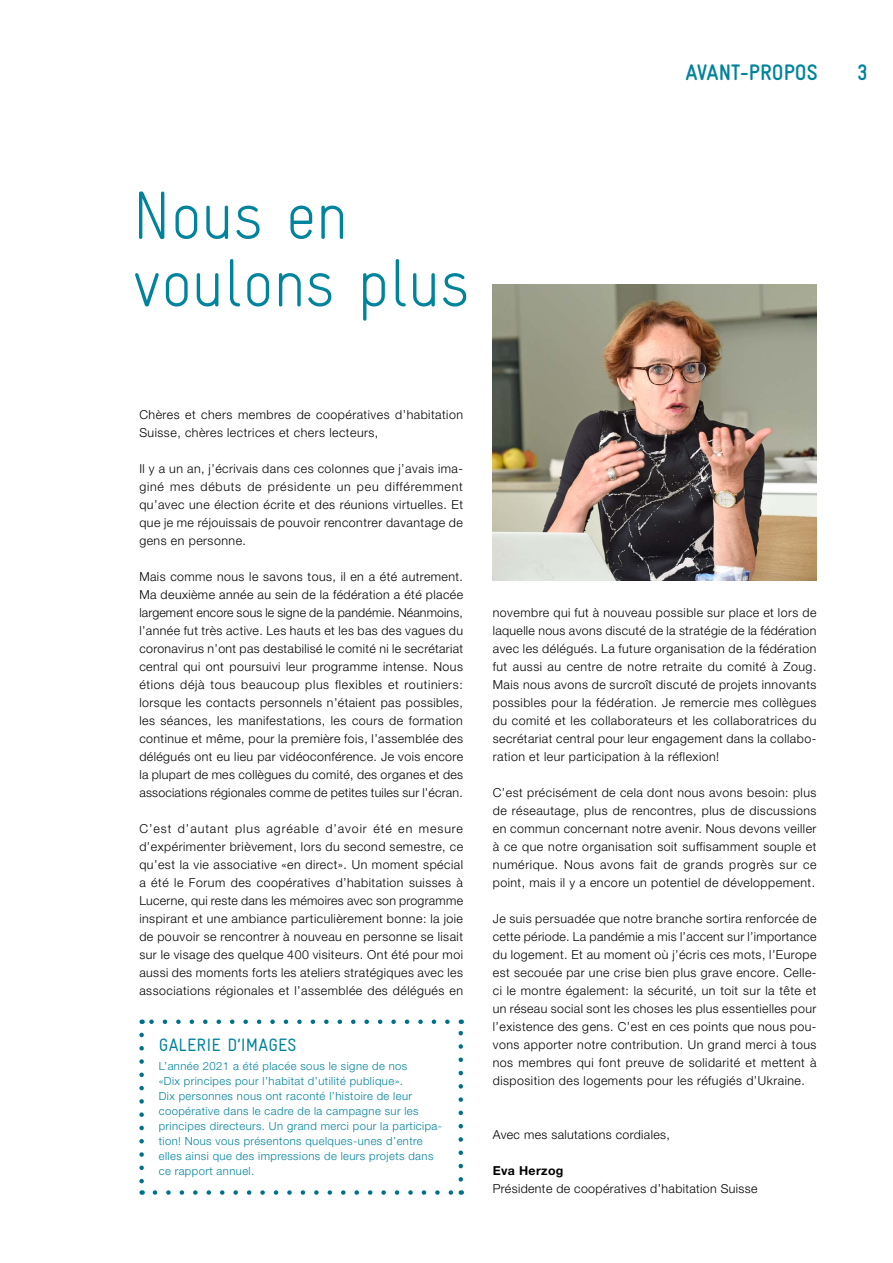
<style>
.page{position:relative;width:893px;height:1263px;background:#fff}
.page>*{position:absolute;margin:0;border:0;box-sizing:border-box;transform-origin:0 0}
.t1{font:300 67.5px/67.5px "Gravur Condensed";letter-spacing:-.015em;color:#00839d}
.t2{font:700 22.5px "Gravur Condensed";color:#00839d}
.t3{font:18px "Gravur Condensed";letter-spacing:.01em;color:#00839d}
.t4{font:300 12.3px/18px "Helvetica Neue LT Pro";letter-spacing:.04em;color:#000;text-align:justify}
.t5{font:700 12.3px "Helvetica Neue LT Pro";letter-spacing:.03em;color:#000}
.t6{font:300 11.25px/15px "Helvetica Neue LT Pro";letter-spacing:.04em;color:#00839d}
</style>
<div class="page">
<svg style="left:155px;top:1190px;width:299px;height:5px"></svg>
<svg style="left:139px;top:1035px;width:5px;height:160px"></svg>
<svg style="left:458px;top:1019px;width:5px;height:160px"></svg>
<svg style="left:142px;top:1019px;width:305px;height:5px"></svg>
<img style="left:493px;top:285px;width:323px;height:296px">
<h2 class="t2" style="left:685px;top:60px;width:134px">AVANT-PROPOS</h2>
<h2 class="t2" style="left:857px;top:60px;width:12px">3</h2>
<h1 class="t1" style="left:132px;top:182px;width:339px">Nous en voulons plus</h1>
<p class="t4" style="left:139px;top:405px;width:325px">Chères et chers membres de coopératives d’habitation<br>Suisse, chères lectrices et chers lecteurs,</p>
<p class="t4" style="left:139px;top:459px;width:325px">Il y a un an, j’écrivais dans ces colonnes que j’avais ima&shy;giné mes débuts de présidente un peu différemment qu’avec une élection écrite et des réunions virtuelles. Et que je me réjouissais de pouvoir rencontrer davantage de gens en personne.</p>
<p class="t4" style="left:139px;top:567px;width:325px">Mais comme nous le savons tous, il en a été autrement.<br>Ma deuxième année au sein de la fédération a été placée largement encore sous le signe de la pandémie. Néanmoins, l’année fut très active. Les hauts et les bas des vagues du coronavirus n’ont pas destabilisé le comité ni le secrétariat central qui ont poursuivi leur programme intense. Nous étions déjà tous beaucoup plus flexibles et routiniers: lorsque les contacts personnels n’étaient pas possibles, les séances, les manifestations, les cours de formation continue et même, pour la première fois, l’assemblée des délégués ont eu lieu par vidéoconférence. Je vois encore la plupart de mes collègues du comité, des organes et des associations régionales comme de petites tuiles sur l’écran.</p>
<p class="t4" style="left:139px;top:819px;width:325px">C’est d’autant plus agréable d’avoir été en mesure d’expérimenter brièvement, lors du second semestre, ce qu’est la vie associative «en direct». Un moment spécial a été le Forum des coopératives d’habitation suisses à Lucerne, qui reste dans les mémoires avec son programme inspirant et une ambiance particulièrement bonne: la joie de pouvoir se rencontrer à nouveau en personne se lisait sur le visage des quelque 400 visiteurs. Ont été pour moi aussi des moments forts les ateliers stratégiques avec les associations régionales et l’assemblée des délégués en</p>
<h3 class="t3" style="left:159px;top:1034px;width:139px">GALERIE D’IMAGES</h3>
<p class="t6" style="left:159px;top:1059px;width:285px">L’année 2021 a été placée sous le signe de nos<br>«Dix principes pour l’habitat d’utilité publique».<br>Dix personnes nous ont raconté l’histoire de leur coopérative dans le cadre de la campagne sur les principes directeurs. Un grand merci pour la participa&shy;tion! Nous vous présentons quelques-unes d’entre elles ainsi que des impressions de leurs projets dans ce rapport annuel.</p>
<p class="t4" style="left:493px;top:603px;width:325px">novembre qui fut à nouveau possible sur place et lors de laquelle nous avons discuté de la stratégie de la fédération avec les délégués. La future organisation de la fédération fut aussi au centre de notre retraite du comité à Zoug.<br>Mais nous avons de surcroît discuté de projets innovants possibles pour la fédération. Je remercie mes collègues du comité et les collaborateurs et les collaboratrices du secrétariat central pour leur engagement dans la collabo&shy;ration et leur participation à la réflexion!</p>
<p class="t4" style="left:493px;top:783px;width:325px">C’est précisément de cela dont nous avons besoin: plus de réseautage, plus de rencontres, plus de discussions en commun concernant notre avenir. Nous devons veiller à ce que notre organisation soit suffisamment souple et numérique. Nous avons fait de grands progrès sur ce point, mais il y a encore un potentiel de développement.</p>
<p class="t4" style="left:493px;top:909px;width:325px">Je suis persuadée que notre branche sortira renforcée de cette période. La pandémie a mis l’accent sur l’importance du logement. Et au moment où j’écris ces mots, l’Europe est secouée par une crise bien plus grave encore. Celle&shy;ci le montre également: la sécurité, un toit sur la tête et un réseau social sont les choses les plus essentielles pour l’existence des gens. C’est en ces points que nous pou&shy;vons apporter notre contribution. Un grand merci à tous nos membres qui font preuve de solidarité et mettent à disposition des logements pour les réfugiés d’Ukraine.</p>
<p class="t4" style="left:493px;top:1125px;width:179px">Avec mes salutations cordiales,</p>
<p class="t5" style="left:493px;top:1163px;width:72px">Eva Herzog</p>
<p class="t4" style="left:493px;top:1179px;width:266px">Présidente de coopératives d’habitation Suisse</p>
</div>
